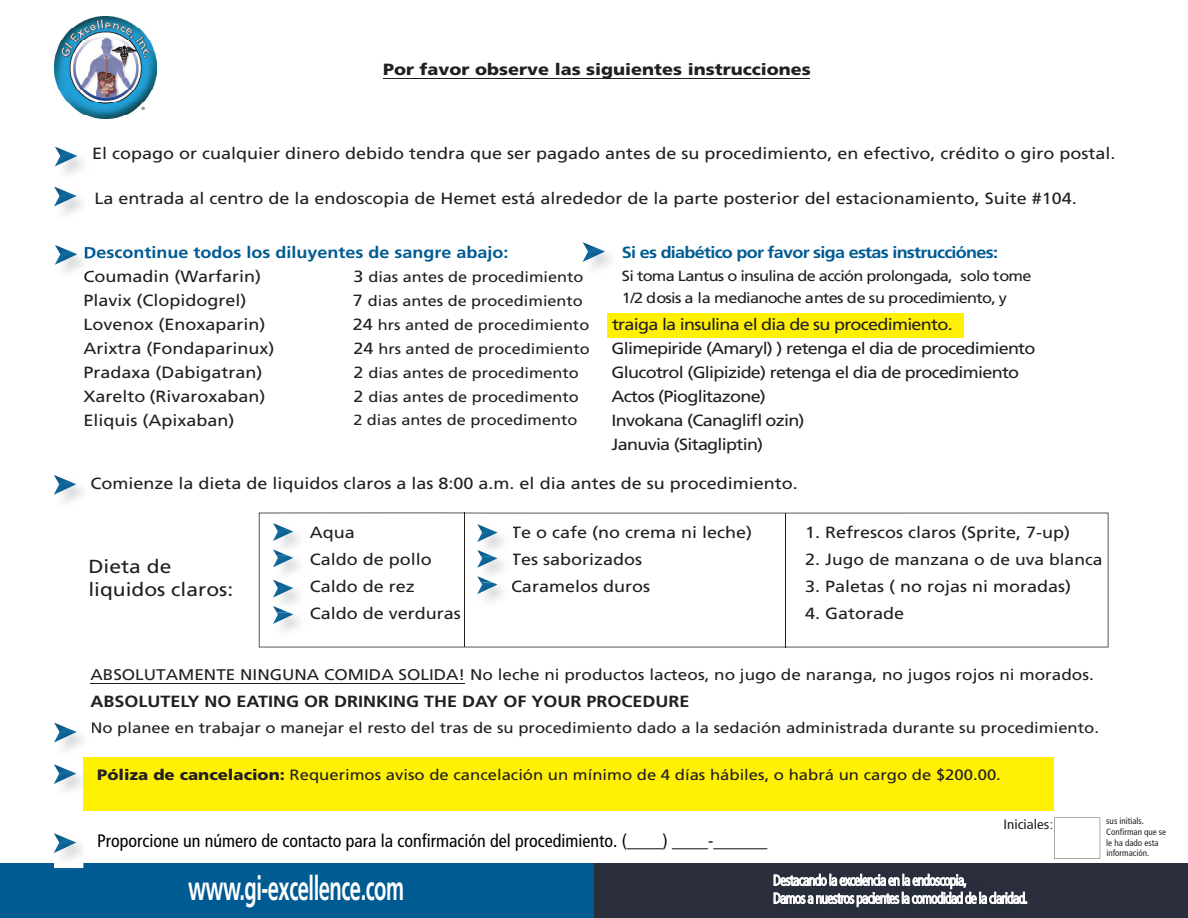
<style>
.page{position:relative;width:1188px;height:918px;background:#fff}
.page>*{position:absolute;margin:0;border:0;box-sizing:border-box;transform-origin:0 0}
.t1{font:700 33.75px "Frutiger LT Std";letter-spacing:-.025em;color:#fff;scale:.6 1}
.t2{font:18.9px/22.6px "Frutiger LT Std";color:#231f20;scale:1.11 1}
.t3{font:condensed 18px "Frutiger LT Std";color:#000}
.t4{font:16.2px/24px "Frutiger LT Std";color:#231f20;scale:1.11 1}
.t5{font:16.2px/24px "Frutiger LT Std";letter-spacing:-.04em;color:#231f20;scale:1.11 1}
.t6{font:700 16.2px "Frutiger LT Std";color:#231f20;scale:1.11 1}
.t7{font:700 16.2px "Frutiger LT Std";letter-spacing:-.04em;color:#005b92;scale:1.11 1}
.t8{font:900 16.2px "Frutiger LT Std";color:#231f20;scale:1.11 1}
.t9{font:15.75px "Frutiger LT Std";color:#231f20;scale:1.11 1}
.t10{font:15.45px "Frutiger LT Std";color:#231f20;scale:1.11 1}
.t11{font:15px "Frutiger LT Std";color:#231f20;scale:1.11 1}
.t12{font:15px "Frutiger LT Std";color:#221e1f;scale:1.11 1}
.t13{font:condensed 15px/18px "Frutiger LT Std";letter-spacing:-.05em;color:#fff;scale:.9 1}
.t14{font:14.7px/24px "Frutiger LT Std";color:#231f20;scale:1.11 1}
.t15{font:14.7px/21.8px "Frutiger LT Std";letter-spacing:-.045em;color:#231f20;scale:1.11 1}
.t16{font:condensed 13.5px "Frutiger LT Std";color:#231f20;scale:1.11 1}
.t17{font:condensed 9px/10.8px "Frutiger LT Std";color:#231f20}
.t18{font:300 4.65px "Frutiger LT Std";color:#231f20}
.s1{font-weight:700;color:#005b92}
.s2{font-size:16.2px}
.s3{font-weight:900}
.s4{font-weight:300;font-stretch:normal}
</style>
<div class="page">
<div style="left:83px;top:757px;width:971px;height:54px;background:#fff101"></div>
<hr style="left:90px;top:683px;width:375px;height:1px;background:#231f20">
<div style="left:608px;top:313px;width:356px;height:25px;background:#fff101"></div>
<div style="left:0;top:864px;width:594px;height:54px;background:#005b92"></div>
<div style="left:594px;top:864px;width:594px;height:54px;background:#2a2e3d"></div>
<img style="left:54px;top:16px;width:103px;height:103px">
<hr style="left:383px;top:78px;width:427px;height:1px;background:#231f20">
<svg style="left:85px;top:247px;width:7px;height:12px"></svg>
<svg style="left:84px;top:270px;width:8px;height:10px"></svg>
<img style="left:55px;top:245px;width:22px;height:20px">
<img style="left:55px;top:147px;width:22px;height:19px">
<img style="left:54px;top:187px;width:23px;height:19px">
<img style="left:583px;top:242px;width:22px;height:20px">
<img style="left:54px;top:723px;width:23px;height:19px">
<img style="left:54px;top:475px;width:22px;height:20px">
<img style="left:62px;top:764px;width:22px;height:35px">
<img style="left:54px;top:764px;width:22px;height:20px">
<svg style="left:259px;top:513px;width:849px;height:134px"></svg>
<hr style="left:464px;top:513px;width:1px;height:134px;background:#231f20">
<hr style="left:786px;top:513px;width:1px;height:135px;background:#231f20">
<svg style="left:1054px;top:818px;width:46px;height:41px"></svg>
<img style="left:54px;top:842px;width:29px;height:26px">
<img style="left:54px;top:833px;width:22px;height:20px">
<p class="t18" style="left:141px;top:106px;width:5px">®</p>
<p class="t8" style="left:383px;top:60px;width:387px">Por favor observe las siguientes instrucciones</p>
<p class="t4" style="left:92px;top:141px;width:923px">El copago or cualquier dinero debido tendra que ser pagado antes de su procedimiento, en efectivo, crédito o giro postal.</p>
<p class="t4" style="left:94px;top:186px;width:886px">La entrada al centro de la endoscopia de Hemet está alrededor de la parte posterior del estacionamiento, Suite #104.</p>
<p class="t4" style="left:83px;top:241px;width:384px"><span class="s1">Descontinue todos los diluyentes de sangre abajo:<br></span>Coumadin (Warfarin)<br>Plavix (Clopidogrel)<br>Lovenox (Enoxaparin)<br>Arixtra (Fondaparinux)<br>Pradaxa (Dabigatran)<br>Xarelto (Rivaroxaban)<br>Eliquis (Apixaban)</p>
<p class="t7" style="left:622px;top:243px;width:340px">Si es diabético por favor siga estas instrucciónes:</p>
<p class="t15" style="left:622px;top:265px;width:370px">Si toma Lantus o insulina de acción prolongada, solo tome<br>1/2 dosis a la medianoche antes de su procedimiento, y</p>
<p class="t5" style="left:612px;top:313px;width:383px">traiga la insulina el dia de su procedimiento.<br>Glimepiride (Amaryl) ) retenga el dia de procedimiento Glucotrol (Glipizide) retenga el dia de procedimiento Actos (Pioglitazone)<br>Invokana (Canaglifl ozin)<br>Januvia (Sitagliptin)</p>
<p class="t14" style="left:353px;top:265px;width:215px"><span class="s2">3</span> dias antes de procedimiento<br><span class="s2">7</span> dias antes de procedimiento<br><span class="s2">24</span> hrs anted de procedimiento<br><span class="s2">24</span> hrs anted de procedimiento<br><span class="s2">2</span> dias antes de procedimento<br><span class="s2">2</span> dias antes de procedimento</p>
<p class="t14" style="left:353px;top:408px;width:203px">2 dias antes de procedimento</p>
<p class="t4" style="left:90px;top:472px;width:639px">Comienze la dieta de liquidos claros a las 8:00 a.m. el dia antes de su procedimiento.</p>
<p class="t2" style="left:88px;top:555px;width:132px">Dieta de liquidos claros:</p>
<p class="t4" style="left:310px;top:519px;width:138px;line-height:27px">Aqua<br>Caldo de pollo<br>Caldo de rez<br>Caldo de verduras</p>
<p class="t4" style="left:511px;top:519px;width:219px;line-height:27px">Te o cafe (no crema ni leche)<br>Tes saborizados<br>Caramelos duros</p>
<p class="t4" style="left:805px;top:521px;width:240px">1. Refrescos claros (Sprite, 7-up)</p>
<p class="t9" style="left:805px;top:551px;width:269px"><span class="s2">2. J</span>ugo de manzana o de uva blanca</p>
<p class="t4" style="left:805px;top:575px;width:241px">3. Paletas ( no rojas ni moradas)</p>
<p class="t4" style="left:805px;top:602px;width:91px">4. Gatorade</p>
<p class="t10" style="left:90px;top:666px;width:905px">ABSOLUTAMENTE NINGUNA COMIDA SOLIDA! No leche ni productos lacteos, no jugo de naranga, no jugos rojos ni morados.</p>
<p class="t6" style="left:90px;top:692px;width:541px">ABSOLUTELY NO EATING OR DRINKING THE DAY OF YOUR PROCEDURE</p>
<p class="t11" style="left:90px;top:719px;width:910px">No planee en trabajar o manejar el resto del tras de su procedimiento dado a la sedación administrada durante su procedimiento.</p>
<p class="t12" style="left:97px;top:766px;width:816px"><span class="s3">Póliza de cancelacion:</span> Requerimos aviso de cancelación un mínimo de 4 días hábiles, o habrá un cargo de $200.00.</p>
<p class="t16" style="left:1004px;top:816px;width:47px">Iniciales<span class="s4">:</span></p>
<p class="t17" style="left:1106px;top:816px;width:61px">sus initials.<br>Confirman que se le ha dado esta información.</p>
<p class="t13" style="left:773px;top:871px;width:284px">Destacando la excelencia en la endoscopia,<br>Damos a nuestros pacientes la comodidad de la claridad.</p>
<p class="t3" style="left:97px;top:830px;width:672px">Proporcione un número de contacto para la confirmación del procedimiento. (____) ____-______</p>
<p class="t1" style="left:188px;top:868px;width:362px">www.gi-excellence.com</p>
</div>
